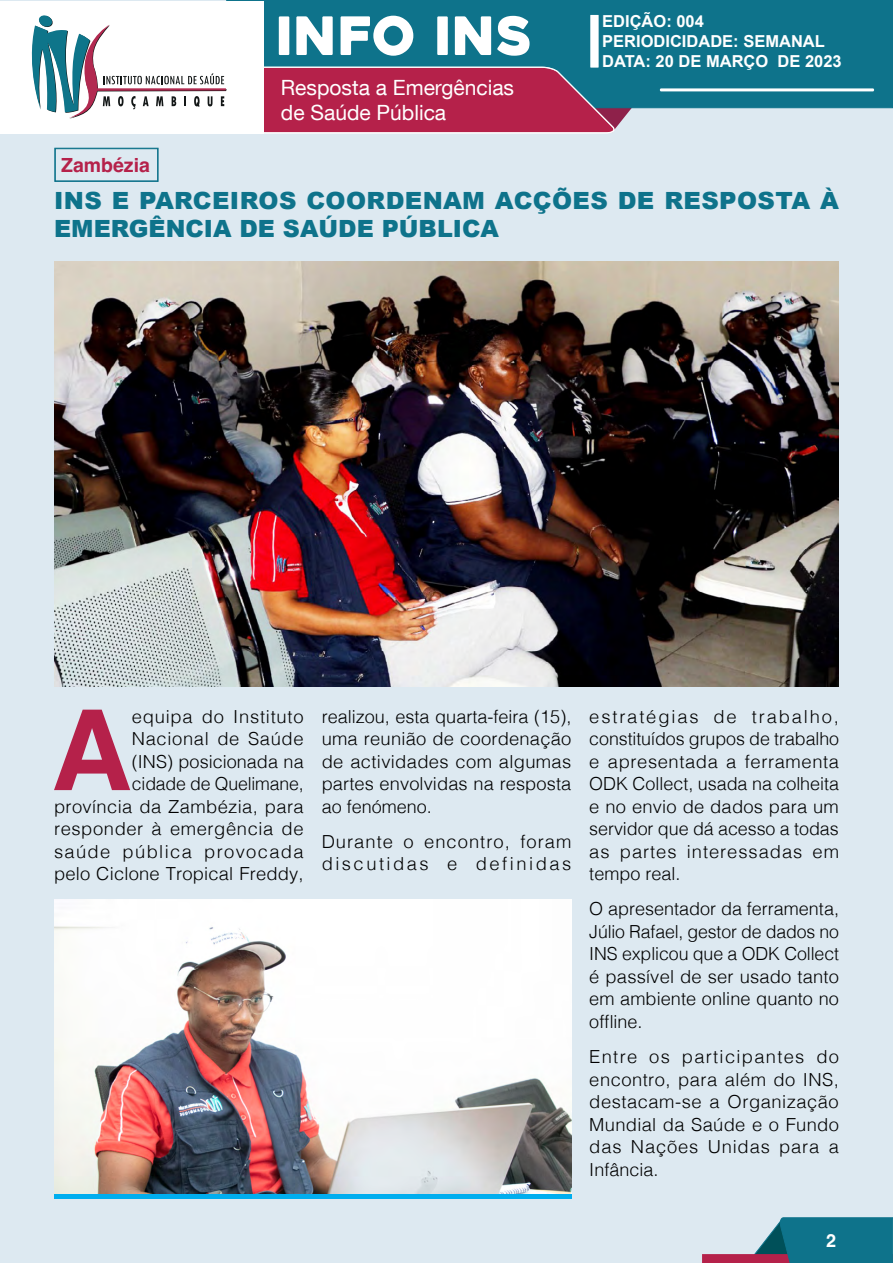
<style>
.page{position:relative;width:893px;height:1263px;background:#dde9f1}
.page>*{position:absolute;margin:0;border:0;box-sizing:border-box;transform-origin:0 0}
.t1{font:700 111.75px "Helvetica";color:#b5214a}
.t2{font:52.8px "Heavitas";color:#fff}
.t3{font:900 23.7px/28.5px "Arial";letter-spacing:.005em;color:#0e738b}
.t4{font:21px/25.2px "Helvetica Neue LT Com";color:#fff}
.t5{font:700 19.5px "Helvetica";color:#b5214a}
.t6{font:300 18px/22.5px "Helvetica";letter-spacing:.015em;color:#000;text-align:justify}
.t7{font:300 18px/22.5px "Helvetica";letter-spacing:.095em;color:#000}
.t8{font:700 18px "Helvetica";color:#fff}
.t9{font:700 16.5px/19.8px "Arial";color:#fff}
</style>
<div class="page">
<div style="left:702px;top:1254px;width:191px;height:9px;background:#b5214a"></div>
<svg style="left:753px;top:1217px;width:140px;height:46px;background:#28778d"></svg>
<div style="left:227px;top:0;width:666px;height:108px;background:#0e738b"></div>
<div style="left:1px;top:1px;width:263px;height:132px;background:#fff"></div>
<hr style="left:660px;top:88px;width:214px;height:3px;background:#fff">
<svg style="left:31px;top:15px;width:609px;height:118px"></svg>
<div style="left:591px;top:16px;width:7px;height:51px;border:1px solid #fff"></div>
<img style="left:54px;top:261px;width:785px;height:425px">
<img style="left:54px;top:900px;width:517px;height:294px">
<svg style="left:55px;top:148px;width:103px;height:34px"></svg>
<p class="t5" style="left:61px;top:153px;width:90px">Zambézia</p>
<h2 class="t2" style="left:276px;top:3px;width:258px">INFO INS</h2>
<p class="t4" style="left:281px;top:74px;width:235px">Resposta a Emergências de Saúde Pública</p>
<p class="t9" style="left:602px;top:12px;width:241px">EDIÇÃO: 004<br>PERIODICIDADE: SEMANAL<br>DATA: 20 DE MARÇO DE 2023</p>
<h3 class="t3" style="left:54px;top:185px;width:786px">INS E PARCEIROS COORDENAM ACÇÕES DE RESPOSTA À<br>EMERGÊNCIA DE SAÚDE PÚBLICA</h3>
<p class="t6" style="left:54px;top:704px;width:251px;text-align:right">equipa do Instituto<br>Nacional de Saúde<br>(INS) posicionada na<br>cidade de Quelimane, província da Zambézia, para responder à emergência de saúde pública provocada pelo Ciclone Tropical Freddy,</p>
<p class="t6" style="left:322px;top:704px;width:251px">realizou, esta quarta-feira (15), uma reunião de coordenação de actividades com algumas partes envolvidas na resposta ao fenómeno.</p>
<h1 class="t1" style="left:51px;top:683px;width:82px">A</h1>
<p class="t7" style="left:322px;top:829px;width:251px">Durante o encontro, foram discutidas e definidas</p>
<p class="t6" style="left:589px;top:704px;width:251px">estratégias de trabalho, constituídos grupos de trabalho e apresentada a ferramenta ODK Collect, usada na colheita e no envio de dados para um servidor que dá acesso a todas as partes interessadas em tempo real.</p>
<p class="t6" style="left:589px;top:896px;width:251px">O apresentador da ferramenta, Júlio Rafael, gestor de dados no INS explicou que a ODK Collect é passível de ser usado tanto em ambiente online quanto no offline.</p>
<p class="t6" style="left:589px;top:1044px;width:251px">Entre os participantes do encontro, para além do INS, destacam-se a Organização Mundial da Saúde e o Fundo das Nações Unidas para a Infância.</p>
<p class="t8" style="left:826px;top:1229px;width:12px">2</p>
</div>
